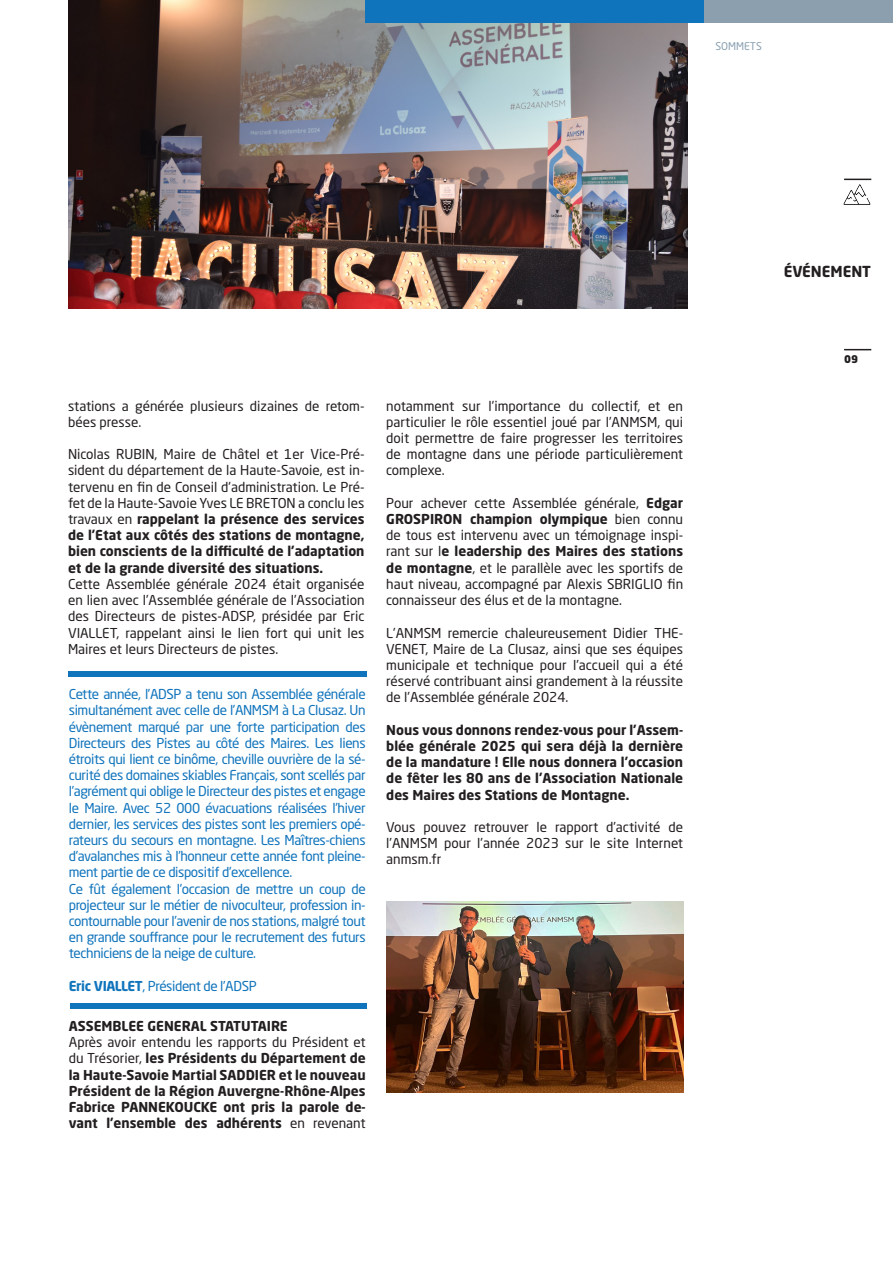
<style>
.page{position:relative;width:893px;height:1263px;background:#fff}
.page>*{position:absolute;margin:0;border:0;box-sizing:border-box;transform-origin:0 0}
.t1{font:700 15px "Neo Sans Std";color:#231f20}
.t2{font:13.5px/16.2px "Neo Sans Std";color:#231f20;text-align:justify}
.t3{font:13.5px/16.2px "Neo Sans Std";letter-spacing:-.03em;color:#1074bc;text-align:justify}
.t4{font:700 13.5px/16.2px "Neo Sans Std";color:#231f20;text-align:justify}
.t5{font:10.5px "Neo Sans Std";color:#889fb0}
.t6{font:900 10.5px "Neo Sans Std";color:#231f20}
.s1{font-weight:700}
.s2{font-weight:400}
</style>
<div class="page">
<img style="left:68px;top:0;width:620px;height:308px">
<div style="left:704px;top:0;width:189px;height:23px;background:#8c9faf"></div>
<svg style="left:844px;top:179px;width:27px;height:1px"></svg>
<svg style="left:844px;top:349px;width:27px;height:1px"></svg>
<div style="left:366px;top:0;width:338px;height:23px;background:#1074bc"></div>
<img style="left:843px;top:184px;width:27px;height:21px">
<div style="left:69px;top:671px;width:298px;height:6px;background:#1074bc"></div>
<div style="left:70px;top:1003px;width:297px;height:5px;background:#1074bc"></div>
<img style="left:386px;top:901px;width:297px;height:191px">
<p class="t5" style="left:715px;top:40px;width:48px">SOMMETS</p>
<p class="t2" style="left:68px;top:397px;width:298px">stations a générée plusieurs dizaines de retom&shy;bées presse.</p>
<p class="t2" style="left:68px;top:446px;width:298px">Nicolas RUBIN, Maire de Châtel et 1er Vice-Pré&shy;sident du département de la Haute-Savoie, est in&shy;tervenu en fin de Conseil d’administration. Le Pré&shy;fet de la Haute-Savoie Yves LE BRETON a conclu les travaux en <span class="s1">rappelant la présence des services de l’Etat aux côtés des stations de montagne, bien conscients de la difficulté de l’adaptation et de la grande diversité des situations.</span></p>
<p class="t2" style="left:68px;top:576px;width:298px">Cette Assemblée générale 2024 était organisée en lien avec l’Assemblée générale de l’Association des Directeurs de pistes-ADSP, présidée par Eric VIALLET, rappelant ainsi le lien fort qui unit les Maires et leurs Directeurs de pistes.</p>
<p class="t3" style="left:69px;top:686px;width:298px">Cette année, l’ADSP a tenu son Assemblée générale simultanément avec celle de l’ANMSM à La Clusaz. Un évènement marqué par une forte participation des Directeurs des Pistes au côté des Maires. Les liens étroits qui lient ce binôme, cheville ouvrière de la sé&shy;curité des domaines skiables Français, sont scellés par l’agrément qui oblige le Directeur des pistes et engage le Maire. Avec 52 000 évacuations réalisées l’hiver dernier, les services des pistes sont les premiers opé&shy;rateurs du secours en montagne. Les Maîtres-chiens d’avalanches mis à l’honneur cette année font pleine&shy;ment partie de ce dispositif d’excellence.</p>
<p class="t3" style="left:69px;top:880px;width:298px">Ce fût également l’occasion de mettre un coup de projecteur sur le métier de nivoculteur, profession in&shy;contournable pour l’avenir de nos stations, malgré tout en grande souffrance pour le recrutement des futurs techniciens de la neige de culture.</p>
<p class="t3" style="left:69px;top:977px;width:189px"><span class="s1">Eric VIALLET</span>, Président de l’ADSP</p>
<p class="t4" style="left:69px;top:1017px;width:220px">ASSEMBLEE GENERAL STATUTAIRE</p>
<p class="t4" style="left:69px;top:1034px;width:298px"><span class="s2">Après avoir entendu les rapports du Président et du Trésorier,</span> les Présidents du Département de la Haute-Savoie Martial SADDIER et le nouveau Président de la Région Auvergne-Rhône-Alpes Fabrice PANNEKOUCKE ont pris la parole de&shy;vant l’ensemble des adhérents <span class="s2">en revenant</span></p>
<p class="t2" style="left:386px;top:397px;width:298px">notamment sur l’importance du collectif, et en particulier le rôle essentiel joué par l’ANMSM, qui doit permettre de faire progresser les territoires de montagne dans une période particulièrement complexe.</p>
<p class="t2" style="left:386px;top:495px;width:298px">Pour achever cette Assemblée générale, <span class="s1">Edgar GROSPIRON champion olympique</span> bien connu de tous est intervenu avec un témoignage inspi&shy;rant sur l<span class="s1">e leadership des Maires des stations de montagne</span>, et le parallèle avec les sportifs de haut niveau, accompagné par Alexis SBRIGLIO fin connaisseur des élus et de la montagne.</p>
<p class="t2" style="left:386px;top:624px;width:298px">L’ANMSM remercie chaleureusement Didier THE-VENET, Maire de La Clusaz, ainsi que ses équipes municipale et technique pour l’accueil qui a été réservé contribuant ainsi grandement à la réussite de l’Assemblée générale 2024.</p>
<p class="t4" style="left:386px;top:721px;width:298px">Nous vous donnons rendez-vous pour l’Assem&shy;blée générale 2025 qui sera déjà la dernière de la mandature ! Elle nous donnera l’occasion de fêter les 80 ans de l’Association Nationale des Maires des Stations de Montagne.</p>
<p class="t2" style="left:386px;top:819px;width:298px">Vous pouvez retrouver le rapport d’activité de l’ANMSM pour l’année 2023 sur le site Internet anmsm.fr</p>
<p class="t1" style="left:784px;top:262px;width:89px">ÉVÉNEMENT</p>
<p class="t6" style="left:844px;top:352px;width:15px">09</p>
</div>
